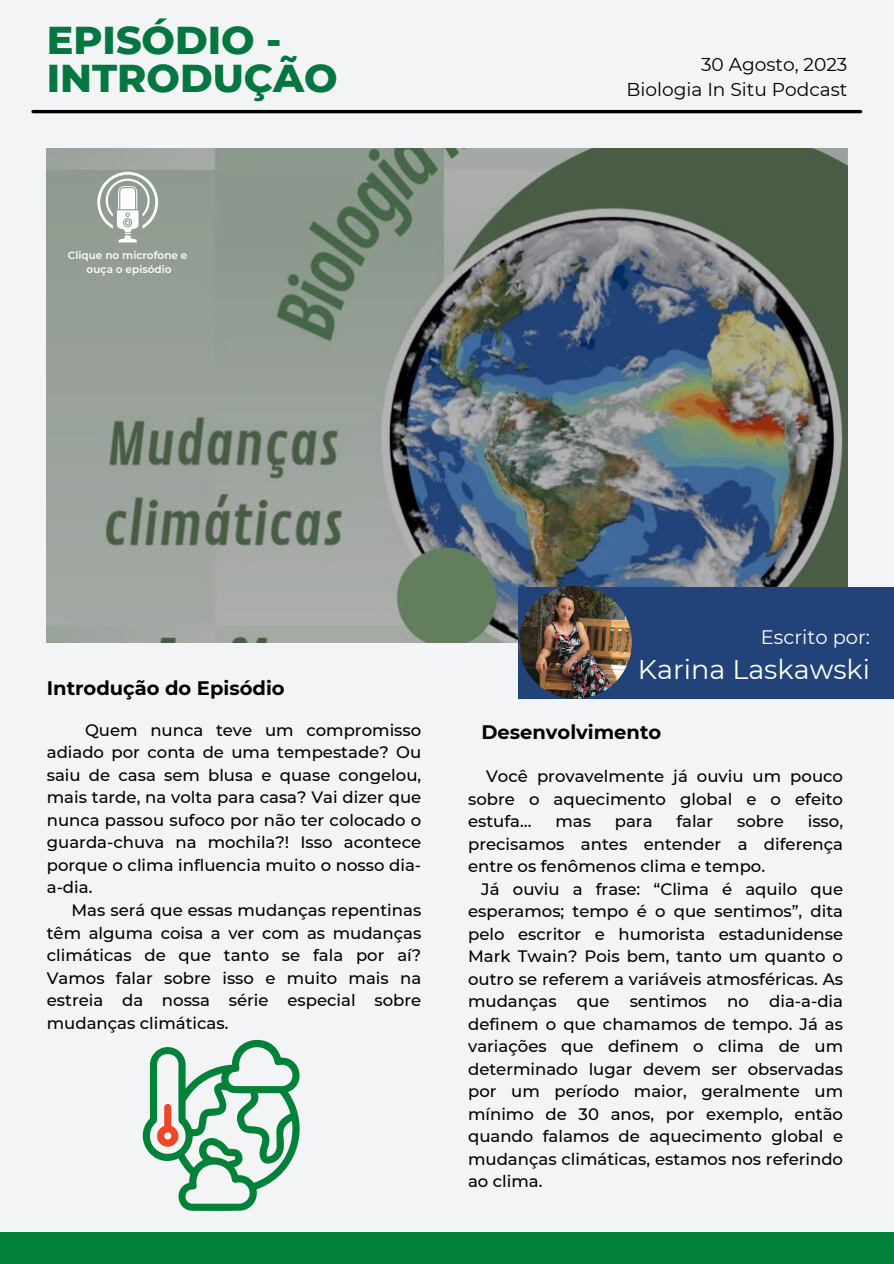
<style>
.page{position:relative;width:894px;height:1264px;background:#fff}
.page>*{position:absolute;margin:0;border:0;box-sizing:border-box;transform-origin:0 0}
.t1{font:800 39.6px/38.2px "Montserrat";color:#04763f}
.t2{font:27px "Montserrat";color:#fff}
.t3{font:700 19.5px "Montserrat";color:#000}
.t4{font:19.5px "Montserrat";color:#fff}
.t5{font:18.6px/25.2px "Montserrat";color:#000;text-align:right}
.t6{font:500 16.5px/22.5px "Montserrat";color:#000;text-align:justify}
.t7{font:600 10.5px/14px "Montserrat";color:#fff;text-align:center}
</style>
<div class="page">
<div style="left:0;top:0;width:893px;height:1263px;background:#f3f4f6"></div>
<img style="left:47px;top:149px;width:800px;height:493px">
<div style="left:519px;top:587px;width:374px;height:111px;background:#224379"></div>
<hr style="left:33px;top:110px;width:827px;height:3px;background:#000">
<svg style="left:97px;top:172px;width:61px;height:70px"></svg>
<img style="left:519px;top:586px;width:112px;height:112px;border-radius:50%">
<svg style="left:142px;top:1039px;width:158px;height:172px"></svg>
<div style="left:0;top:1231px;width:893px;height:32px;background:#028138"></div>
<h1 class="t1" style="left:47px;top:21px;width:292px">EPISÓDIO -<br>INTRODUÇÃO</h1>
<p class="t7" style="left:68px;top:248px;width:121px">Clique no microfone e ouça o episódio</p>
<p class="t5" style="left:626px;top:52px;width:222px">30 Agosto, 2023<br>Biologia In Situ Podcast</p>
<p class="t3" style="left:47px;top:676px;width:239px">Introdução do Episódio</p>
<p class="t6" style="left:47px;top:718px;width:376px;text-indent:38px">Quem nunca teve um compromisso adiado por conta de uma tempestade? Ou saiu de casa sem blusa e quase congelou, mais tarde, na volta para casa? Vai dizer que nunca passou sufoco por não ter colocado o guarda-chuva na mochila?! Isso acontece porque o clima influencia muito o nosso dia&shy;a-dia.</p>
<p class="t6" style="left:47px;top:898px;width:376px;text-indent:25px">Mas será que essas mudanças repentinas têm alguma coisa a ver com as mudanças climáticas de que tanto se fala por aí?<br>Vamos falar sobre isso e muito mais na estreia da nossa série especial sobre mudanças climáticas.</p>
<p class="t4" style="left:760px;top:625px;width:111px">Escrito por:</p>
<h2 class="t2" style="left:637px;top:653px;width:233px">Karina Laskawski</h2>
<p class="t3" style="left:481px;top:719px;width:181px">Desenvolvimento</p>
<p class="t6" style="left:468px;top:765px;width:376px;text-indent:18px">Você provavelmente já ouviu um pouco sobre o aquecimento global e o efeito estufa…</p>
<p class="t6" style="left:468px;top:810px;width:376px;text-indent:339px">isso, precisamos antes entender a diferença entre os fenômenos clima e tempo.</p>
<p class="t6" style="left:468px;top:877px;width:376px;text-indent:13px">Já ouviu a frase: “Clima é aquilo que esperamos; tempo é o que sentimos”, dita pelo escritor e humorista estadunidense Mark Twain? Pois bem, tanto um quanto o outro se referem a variáveis atmosféricas. As mudanças que sentimos no dia-a-dia definem o que chamamos de tempo. Já as variações que definem o clima de um determinado lugar devem ser observadas por um período maior, geralmente um mínimo de 30 anos, por exemplo, então quando falamos de aquecimento global e mudanças climáticas, estamos nos referindo ao clima.</p>
<p class="t6" style="left:555px;top:810px;width:37px">mas</p>
<p class="t6" style="left:614px;top:810px;width:39px">para</p>
<p class="t6" style="left:676px;top:810px;width:38px">falar</p>
<p class="t6" style="left:736px;top:810px;width:48px">sobre</p>
</div>
